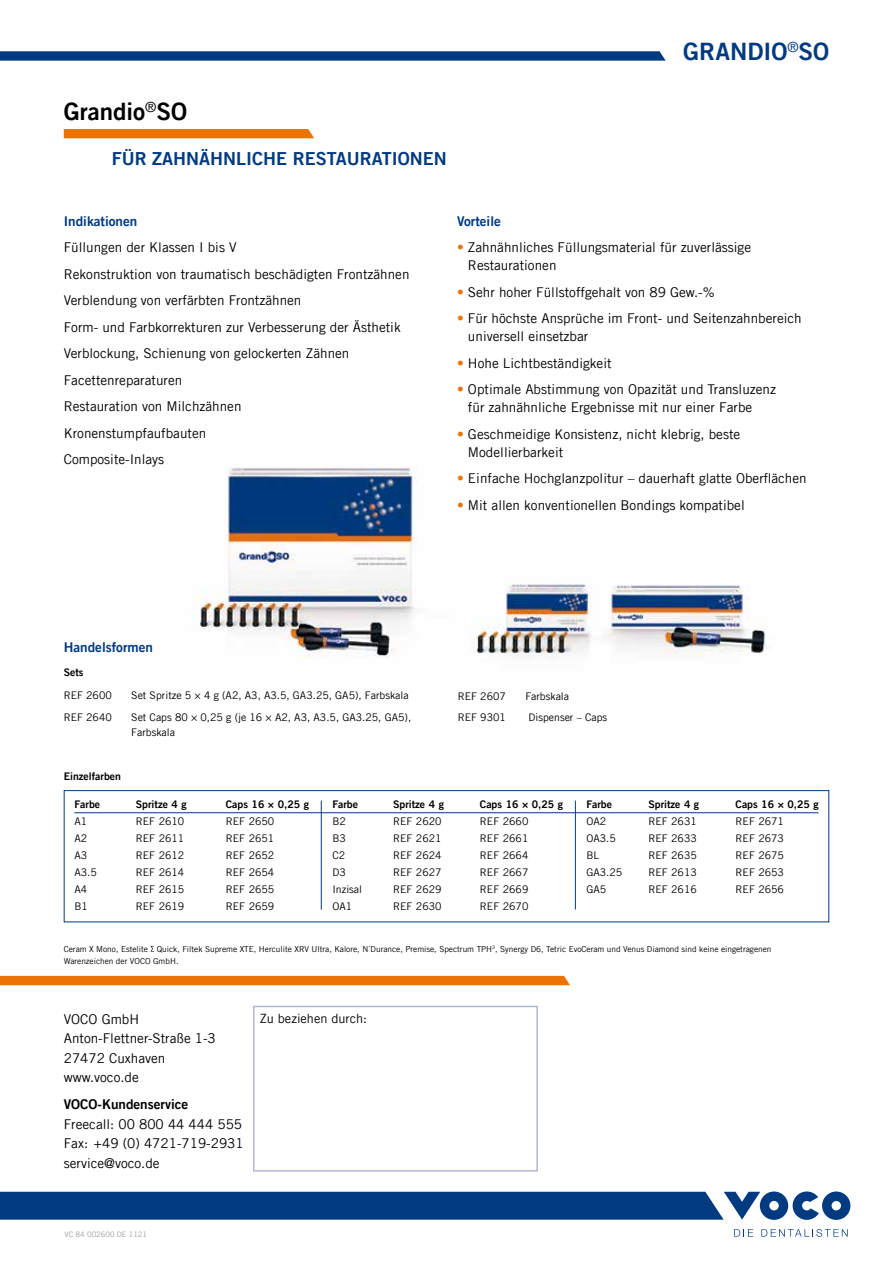
<style>
.page{position:relative;width:893px;height:1263px;background:#fff}
.page>*{position:absolute;margin:0;border:0;box-sizing:border-box;transform-origin:0 0}
.t1{font:24px "Trade Gothic LT Com Bd 2";color:#003a80}
.t2{font:24px "Trade Gothic LT Com Bd 2";color:#000}
.t3{font:18px "Trade Gothic LT Com Bd 2";color:#003a80}
.t4{font:13.5px/26.5px "Trade Gothic LT Com";color:#000}
.t5{font:13.5px "Trade Gothic LT Com Bd 2";color:#003a80}
.t6{font:13.5px "Trade Gothic LT Com Bd 2";color:#000}
.t7{font:12.75px "Trade Gothic LT Com";color:#000}
.t8{font:10.5px/16.8px "Trade Gothic LT Com";color:#000;text-align:justify}
.t9{font:10.5px "Trade Gothic LT Com Bd 2";color:#000}
.t10{font:8.25px/12px "Trade Gothic LT Com";color:#000}
.t11{font:7.5px "Trade Gothic LT Com";color:#9c9e9f}
.s1{color:#ec7404}
</style>
<div class="page">
<svg style="left:734px;top:1229px;width:19px;height:7px"></svg>
<svg style="left:761px;top:1229px;width:87px;height:8px"></svg>
<svg style="left:0;top:1191px;width:850px;height:29px;background:#1b4f8d"></svg>
<div style="left:0;top:976px;width:570px;height:9px;background:#ec7404"></div>
<svg style="left:0;top:51px;width:666px;height:10px;background:#114788"></svg>
<div style="left:64px;top:129px;width:250px;height:9px;background:#ec7404"></div>
<svg style="left:151px;top:946px;width:3px;height:6px"></svg>
<img style="left:200px;top:467px;width:217px;height:190px">
<img style="left:472px;top:584px;width:120px;height:71px">
<img style="left:605px;top:585px;width:162px;height:70px">
<div style="left:64px;top:790px;width:765px;height:132px;border:1px solid #003a80"></div>
<hr style="left:575px;top:801px;width:1px;height:108px;background:#003a80">
<hr style="left:321px;top:801px;width:1px;height:108px;background:#003a80">
<hr style="left:74px;top:812px;width:745px;height:1px;background:#003a80">
<div style="left:253px;top:1006px;width:285px;height:165px;border:2px solid #b4b7d4"></div>
<h1 class="t2" style="left:64px;top:97px;width:125px">Grandio<sup>®</sup>SO</h1>
<h2 class="t3" style="left:112px;top:147px;width:336px">FÜR ZAHNÄHNLICHE RESTAURATIONEN</h2>
<h1 class="t1" style="left:683px;top:37px;width:147px">GRANDIO<sup>®</sup>SO</h1>
<p class="t5" style="left:64px;top:213px;width:75px">Indikationen</p>
<p class="t4" style="left:64px;top:234px;width:347px">Füllungen der Klassen I bis V<br>Rekonstruktion von traumatisch beschädigten Frontzähnen Verblendung von verfärbten Frontzähnen<br>Form- und Farbkorrekturen zur Verbesserung der Ästhetik Verblockung, Schienung von gelockerten Zähnen Facettenreparaturen<br>Restauration von Milchzähnen<br>Kronenstumpfaufbauten<br>Composite-Inlays</p>
<p class="t5" style="left:457px;top:213px;width:45px">Vorteile</p>
<p class="t4" style="left:468px;top:238px;width:285px;line-height:18px;text-indent:-11px"><span class="s1">•</span> Zahnähnliches Füllungsmaterial für zuverlässige<br>Restaurationen</p>
<p class="t4" style="left:457px;top:279px;width:259px"><span class="s1">•</span> Sehr hoher Füllstoffgehalt von 89 Gew.-%</p>
<p class="t4" style="left:468px;top:309px;width:335px;line-height:18px;text-indent:-11px"><span class="s1">•</span> Für höchste Ansprüche im Front- und Seitenzahnbereich universell einsetzbar</p>
<p class="t4" style="left:457px;top:350px;width:156px"><span class="s1">•</span> Hohe Lichtbeständigkeit</p>
<p class="t4" style="left:468px;top:380px;width:310px;line-height:18px;text-indent:-11px"><span class="s1">•</span> Optimale Abstimmung von Opazität und Transluzenz für zahnähnliche Ergebnisse mit nur einer Farbe</p>
<p class="t4" style="left:468px;top:425px;width:274px;line-height:18px;text-indent:-11px"><span class="s1">•</span> Geschmeidige Konsistenz, nicht klebrig, beste<br>Modellierbarkeit</p>
<p class="t4" style="left:457px;top:465px;width:351px"><span class="s1">•</span> Einfache Hochglanzpolitur – dauerhaft glatte Oberflächen</p>
<p class="t4" style="left:457px;top:492px;width:289px"><span class="s1">•</span> Mit allen konventionellen Bondings kompatibel</p>
<p class="t5" style="left:64px;top:639px;width:91px">Handelsformen</p>
<p class="t9" style="left:64px;top:666px;width:21px">Sets</p>
<p class="t8" style="left:64px;top:687px;width:50px">REF 2600</p>
<p class="t8" style="left:131px;top:687px;width:279px">Set Spritze 5 × 4 g (A2, A3, A3.5, GA3.25, GA5), Farbskala</p>
<p class="t8" style="left:64px;top:708px;width:50px">REF 2640</p>
<p class="t8" style="left:131px;top:709px;width:281px;line-height:15px">Set Caps 80 × 0,25 g (je 16 × A2, A3, A3.5, GA3.25, GA5),<br>Farbskala</p>
<p class="t9" style="left:64px;top:770px;width:59px">Einzelfarben</p>
<p class="t9" style="left:74px;top:798px;width:27px">Farbe</p>
<p class="t8" style="left:74px;top:813px;width:24px;text-align:left">A1<br>A2<br>A3<br>A3.5<br>A4<br>B1</p>
<p class="t9" style="left:136px;top:798px;width:52px">Spritze 4 g</p>
<p class="t8" style="left:136px;top:813px;width:50px">REF 2610<br>REF 2611<br>REF 2612<br>REF 2614<br>REF 2615<br>REF 2619</p>
<p class="t9" style="left:226px;top:798px;width:85px">Caps 16 × 0,25 g</p>
<p class="t8" style="left:226px;top:813px;width:50px">REF 2650<br>REF 2651<br>REF 2652<br>REF 2654<br>REF 2655<br>REF 2659</p>
<p class="t9" style="left:332px;top:798px;width:27px">Farbe</p>
<p class="t8" style="left:332px;top:813px;width:31px;text-align:left">B2<br>B3<br>C2<br>D3<br>Inzisal<br>OA1</p>
<p class="t9" style="left:393px;top:798px;width:52px">Spritze 4 g</p>
<p class="t8" style="left:393px;top:813px;width:50px">REF 2620<br>REF 2621<br>REF 2624<br>REF 2627<br>REF 2629<br>REF 2630</p>
<p class="t8" style="left:458px;top:687px;width:50px">REF 2607</p>
<p class="t8" style="left:525px;top:687px;width:45px">Farbskala</p>
<p class="t8" style="left:458px;top:709px;width:50px">REF 9301</p>
<p class="t8" style="left:529px;top:709px;width:80px">Dispenser – Caps</p>
<p class="t9" style="left:480px;top:798px;width:85px">Caps 16 × 0,25 g</p>
<p class="t8" style="left:480px;top:813px;width:50px">REF 2660<br>REF 2661<br>REF 2664<br>REF 2667<br>REF 2669<br>REF 2670</p>
<p class="t9" style="left:586px;top:798px;width:27px">Farbe</p>
<p class="t8" style="left:586px;top:813px;width:37px;text-align:left">OA2<br>OA3.5<br>BL<br>GA3.25<br>GA5</p>
<p class="t9" style="left:648px;top:798px;width:52px">Spritze 4 g</p>
<p class="t8" style="left:648px;top:813px;width:50px">REF 2631<br>REF 2633<br>REF 2635<br>REF 2613<br>REF 2616</p>
<p class="t9" style="left:736px;top:798px;width:85px">Caps 16 × 0,25 g</p>
<p class="t8" style="left:736px;top:813px;width:50px">REF 2671<br>REF 2673<br>REF 2675<br>REF 2653<br>REF 2656</p>
<p class="t10" style="left:64px;top:942px;width:709px">Ceram X Mono, Estelite Quick, Filtek Supreme XTE, Herculite XRV Ultra, Kalore, N´Durance, Premise, Spectrum TPH<sup>3</sup>, Synergy D6, Tetric EvoCeram und Venus Diamond sind keine eingetragenen<br>Warenzeichen der VOCO GmbH.</p>
<p class="t4" style="left:64px;top:1009px;width:154px;line-height:19.5px">VOCO GmbH<br>Anton-Flettner-Straße 1-3<br>27472 Cuxhaven www.voco.de</p>
<p class="t6" style="left:64px;top:1096px;width:126px">VOCO-Kundenservice</p>
<p class="t4" style="left:64px;top:1114px;width:181px;line-height:19.5px;text-align:justify">Freecall: 00 800 44 444 555<br>Fax: +49 (0) 4721-719-2931 service@voco.de</p>
<p class="t7" style="left:260px;top:1010px;width:109px">Zu beziehen durch:</p>
<p class="t11" style="left:65px;top:1229px;width:84px">VC 84 002600 DE 1121</p>
</div>
